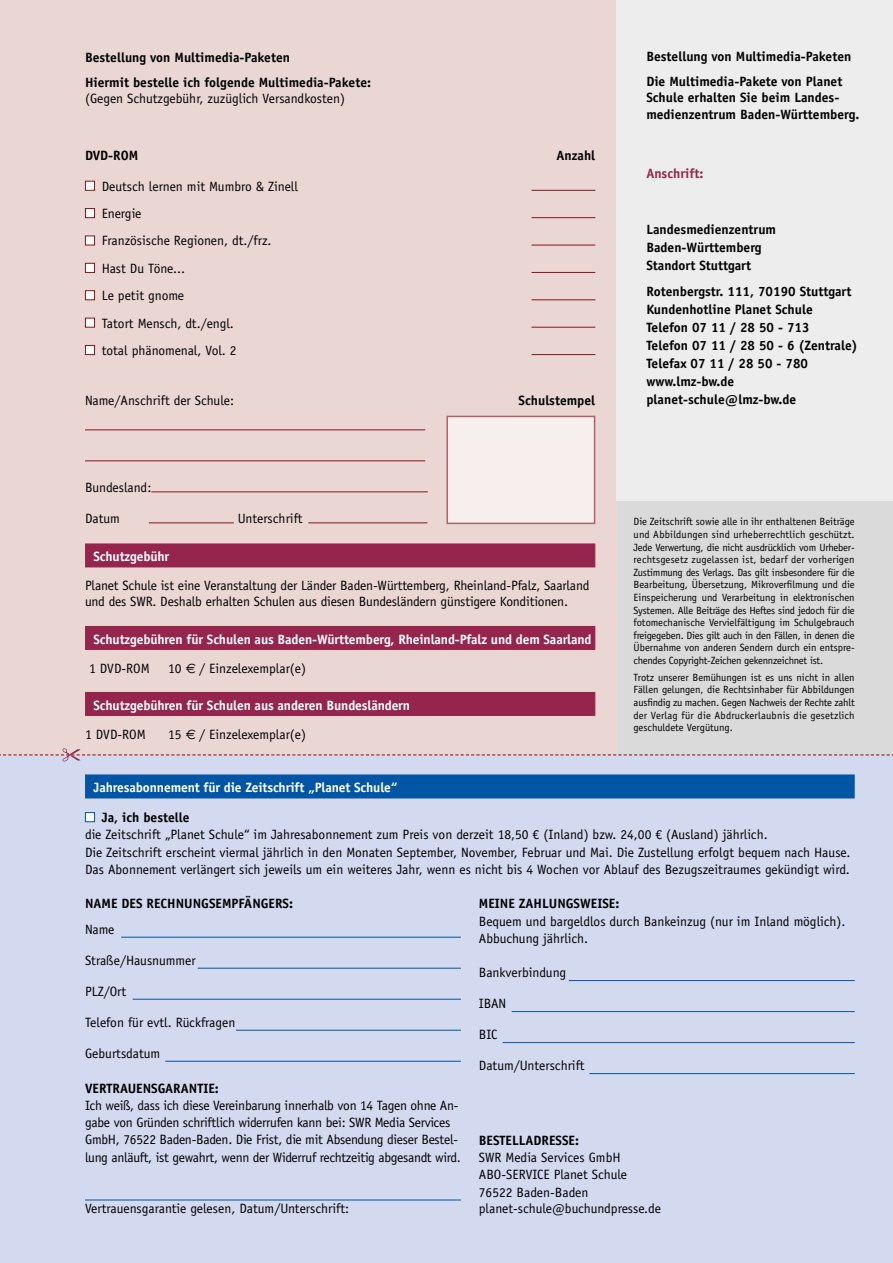
<style>
.page{position:relative;width:893px;height:1263px;background:#fff}
.page>*{position:absolute;margin:0;border:0;box-sizing:border-box;transform-origin:0 0}
.t1{font:13.5px/27.5px "Officina Sans Std";color:#000}
.t2{font:700 13.5px/18px "Officina Sans Std";color:#000}
.t3{font:13.5px/17.2px "Officina Sans Std";letter-spacing:-.02em;color:#000}
.t4{font:700 13.5px "Officina Sans Std";letter-spacing:-.01em;color:#fff}
.t5{font:700 13.5px "Officina Sans Std";color:#95254d}
.t6{font:10.5px/12.6px "Officina Sans Std";letter-spacing:-.02em;color:#000;text-align:justify}
.s1{font-family:"Euro Sig"}
</style>
<div class="page">
<div style="left:617px;top:501px;width:276px;height:266px;background:#dadada"></div>
<div style="left:0;top:755px;width:893px;height:508px;background:#d3d9ef"></div>
<div style="left:0;top:0;width:617px;height:755px;background:#ead7d3"></div>
<div style="left:85px;top:181px;width:10px;height:10px;background:#fff;border:1px solid #85151f"></div>
<hr style="left:531px;top:190px;width:64px;height:1px;background:#85151f">
<div style="left:85px;top:208px;width:10px;height:10px;background:#fff;border:1px solid #85151f"></div>
<hr style="left:531px;top:217px;width:64px;height:1px;background:#85151f">
<div style="left:85px;top:236px;width:10px;height:9px;background:#fff;border:1px solid #85151f"></div>
<hr style="left:531px;top:245px;width:64px;height:1px;background:#85151f">
<div style="left:85px;top:263px;width:10px;height:10px;background:#fff;border:1px solid #85151f"></div>
<hr style="left:531px;top:272px;width:64px;height:1px;background:#85151f">
<div style="left:85px;top:290px;width:10px;height:10px;background:#fff;border:1px solid #85151f"></div>
<hr style="left:531px;top:299px;width:64px;height:1px;background:#85151f">
<div style="left:85px;top:318px;width:10px;height:10px;background:#fff;border:1px solid #85151f"></div>
<hr style="left:531px;top:327px;width:64px;height:1px;background:#85151f">
<div style="left:85px;top:345px;width:10px;height:10px;background:#fff;border:1px solid #85151f"></div>
<hr style="left:531px;top:354px;width:64px;height:1px;background:#85151f">
<hr style="left:85px;top:429px;width:340px;height:1px;background:#85151f">
<hr style="left:85px;top:460px;width:340px;height:1px;background:#85151f">
<hr style="left:151px;top:491px;width:277px;height:1px;background:#85151f">
<hr style="left:149px;top:522px;width:85px;height:1px;background:#85151f">
<hr style="left:308px;top:522px;width:119px;height:1px;background:#85151f">
<div style="left:85px;top:543px;width:510px;height:24px;background:#95254d"></div>
<div style="left:85px;top:626px;width:510px;height:24px;background:#95254d"></div>
<div style="left:85px;top:692px;width:510px;height:24px;background:#95254d"></div>
<div style="left:617px;top:0;width:276px;height:501px;background:#ededed"></div>
<svg style="left:0;top:748px;width:893px;height:13px"></svg>
<div style="left:446px;top:416px;width:149px;height:108px;background:#f6efed"></div>
<hr style="left:85px;top:1199px;width:376px;height:1px;background:#0056a4">
<hr style="left:569px;top:980px;width:286px;height:1px;background:#0056a4">
<hr style="left:512px;top:1011px;width:343px;height:1px;background:#0056a4">
<hr style="left:503px;top:1042px;width:352px;height:1px;background:#0056a4">
<hr style="left:589px;top:1073px;width:266px;height:1px;background:#0056a4">
<div style="left:85px;top:774px;width:770px;height:24px;background:#0056a4"></div>
<div style="left:85px;top:812px;width:10px;height:10px;background:#fff;border:1px solid #0056a4"></div>
<hr style="left:121px;top:937px;width:340px;height:1px;background:#0056a4">
<hr style="left:198px;top:968px;width:263px;height:1px;background:#0056a4">
<hr style="left:133px;top:999px;width:328px;height:1px;background:#0056a4">
<hr style="left:236px;top:1030px;width:225px;height:1px;background:#0056a4">
<hr style="left:165px;top:1061px;width:296px;height:1px;background:#0056a4">
<p class="t2" style="left:85px;top:45px;width:288px;line-height:25px">Bestellung von Multimedia-Paketen<br>Hiermit bestelle ich folgende Multimedia-Pakete:</p>
<p class="t1" style="left:85px;top:85px;width:262px">(Gegen Schutzgebühr, zuzüglich Versandkosten)</p>
<p class="t2" style="left:85px;top:147px;width:55px">DVD-ROM</p>
<p class="t2" style="left:557px;top:147px;width:40px">Anzahl</p>
<p class="t1" style="left:102px;top:172px;width:198px">Deutsch lernen mit Mumbro &amp; Zinell<br>Energie<br>Französische Regionen, dt./frz.<br>Hast Du Töne...<br>Le petit gnome<br>Tatort Mensch, dt./engl.<br>total phänomenal, Vol. 2</p>
<p class="t1" style="left:85px;top:387px;width:151px">Name/Anschrift der Schule:</p>
<p class="t2" style="left:519px;top:391px;width:78px">Schulstempel</p>
<p class="t1" style="left:85px;top:474px;width:68px">Bundesland:</p>
<p class="t1" style="left:85px;top:505px;width:37px">Datum</p>
<p class="t1" style="left:238px;top:505px;width:66px">Unterschrift</p>
<p class="t4" style="left:94px;top:548px;width:77px">Schutzgebühr</p>
<p class="t1" style="left:85px;top:577px;width:506px;line-height:16.2px">Planet Schule ist eine Veranstaltung der Länder Baden-Württemberg, Rheinland-Pfalz, Saarland und des SWR. Deshalb erhalten Schulen aus diesen Bundesländern günstigere Konditionen.</p>
<p class="t4" style="left:94px;top:630px;width:500px">Schutzgebühren für Schulen aus Baden-Württemberg, Rheinland-Pfalz und dem Saarland</p>
<p class="t1" style="left:89px;top:654px;width:62px">1 DVD-ROM</p>
<p class="t1" style="left:168px;top:654px;width:139px">10 <span class="s1">€</span> / Einzelexemplar(e)</p>
<p class="t4" style="left:94px;top:696px;width:318px">Schutzgebühren für Schulen aus anderen Bundesländern</p>
<p class="t1" style="left:85px;top:720px;width:62px">1 DVD-ROM</p>
<p class="t1" style="left:168px;top:720px;width:139px">15 <span class="s1">€</span> / Einzelexemplar(e)</p>
<p class="t2" style="left:646px;top:44px;width:207px;line-height:25px">Bestellung von Multimedia-Paketen<br>Die Multimedia-Pakete von Planet</p>
<p class="t2" style="left:646px;top:89px;width:215px;line-height:16.5px">Schule erhalten Sie beim Landes&shy;medienzentrum Baden-Württemberg.</p>
<p class="t5" style="left:646px;top:165px;width:58px">Anschrift:</p>
<p class="t2" style="left:646px;top:220px;width:131px">Landesmedienzentrum<br>Baden-Württemberg<br>Standort Stuttgart</p>
<p class="t2" style="left:646px;top:282px;width:213px">Rotenbergstr. 111, 70190 Stuttgart<br>Kundenhotline Planet Schule<br>Telefon 07 11 / 28 50 - 713<br>Telefon 07 11 / 28 50 - 6 (Zentrale)<br>Telefax 07 11 / 28 50 - 780 www.lmz-bw.de planet-schule@lmz-bw.de</p>
<p class="t6" style="left:634px;top:515px;width:223px">Die Zeitschrift sowie alle in ihr enthaltenen Beiträge und Abbildungen sind urheberrechtlich geschützt.<br>Jede Verwertung, die nicht ausdrücklich vom Urheber&shy;rechtsgesetz zugelassen ist, bedarf der vorherigen Zustimmung des Verlags. Das gilt insbesondere für die Bearbeitung, Übersetzung, Mikroverfilmung und die Einspeicherung und Verarbeitung in elektronischen Systemen. Alle Beiträge des Heftes sind jedoch für die fotomechanische Vervielfältigung im Schulgebrauch freigegeben. Dies gilt auch in den Fällen, in denen die Übernahme von anderen Sendern durch ein entspre&shy;chendes Copyright-Zeichen gekennzeichnet ist.</p>
<p class="t6" style="left:634px;top:671px;width:223px">Trotz unserer Bemühungen ist es uns nicht in allen Fällen gelungen, die Rechtsinhaber für Abbildungen ausfindig zu machen. Gegen Nachweis der Rechte zahlt der Verlag für die Abdruckerlaubnis die gesetzlich geschuldete Vergütung.</p>
<p class="t4" style="left:94px;top:779px;width:306px">Jahresabonnement für die Zeitschrift „Planet Schule“</p>
<p class="t2" style="left:102px;top:808px;width:89px">Ja, ich bestelle</p>
<p class="t1" style="left:85px;top:826px;width:767px;line-height:17.2px">die Zeitschrift „Planet Schule“ im Jahresabonnement zum Preis von derzeit 18,50 € (Inland) bzw. 24,00 € (Ausland) jährlich.<br>Die Zeitschrift erscheint viermal jährlich in den Monaten September, November, Februar und Mai. Die Zustellung erfolgt bequem nach Hause.<br>Das Abonnement verlängert sich jeweils um ein weiteres Jahr, wenn es nicht bis 4 Wochen vor Ablauf des Bezugszeitraumes gekündigt wird.</p>
<p class="t2" style="left:85px;top:895px;width:210px">NAME DES RECHNUNGSEMPFÄNGERS:</p>
<p class="t1" style="left:85px;top:916px;width:31px">Name</p>
<p class="t1" style="left:85px;top:947px;width:112px">Straße/Hausnummer</p>
<p class="t1" style="left:85px;top:978px;width:43px">PLZ/Ort</p>
<p class="t1" style="left:85px;top:1009px;width:152px">Telefon für evtl. Rückfragen</p>
<p class="t1" style="left:85px;top:1040px;width:77px">Geburtsdatum</p>
<p class="t2" style="left:85px;top:1079px;width:135px">VERTRAUENSGARANTIE:</p>
<p class="t3" style="left:85px;top:1097px;width:377px">Ich weiß, dass ich diese Vereinbarung innerhalb von 14 Tagen ohne An&shy;gabe von Gründen schriftlich widerrufen kann bei: SWR Media Services GmbH, 76522 Baden-Baden. Die Frist, die mit Absendung dieser Bestel&shy;lung anläuft, ist gewahrt, wenn der Widerruf rechtzeitig abgesandt wird.</p>
<p class="t1" style="left:85px;top:1195px;width:266px">Vertrauensgarantie gelesen, Datum/Unterschrift:</p>
<p class="t2" style="left:479px;top:895px;width:142px">MEINE ZAHLUNGSWEISE:</p>
<p class="t1" style="left:479px;top:912px;width:368px;line-height:17.2px">Bequem und bargeldlos durch Bankeinzug (nur im Inland möglich).<br>Abbuchung jährlich.</p>
<p class="t1" style="left:479px;top:959px;width:89px">Bankverbindung</p>
<p class="t1" style="left:479px;top:990px;width:29px">IBAN</p>
<p class="t1" style="left:479px;top:1021px;width:20px">BIC</p>
<p class="t1" style="left:479px;top:1052px;width:107px">Datum/Unterschrift</p>
<p class="t2" style="left:479px;top:1131px;width:102px">BESTELLADRESSE:</p>
<p class="t1" style="left:479px;top:1149px;width:184px;line-height:17px">SWR Media Services GmbH<br>ABO-SERVICE Planet Schule<br>76522 Baden-Baden planet-schule@buchundpresse.de</p>
</div>
